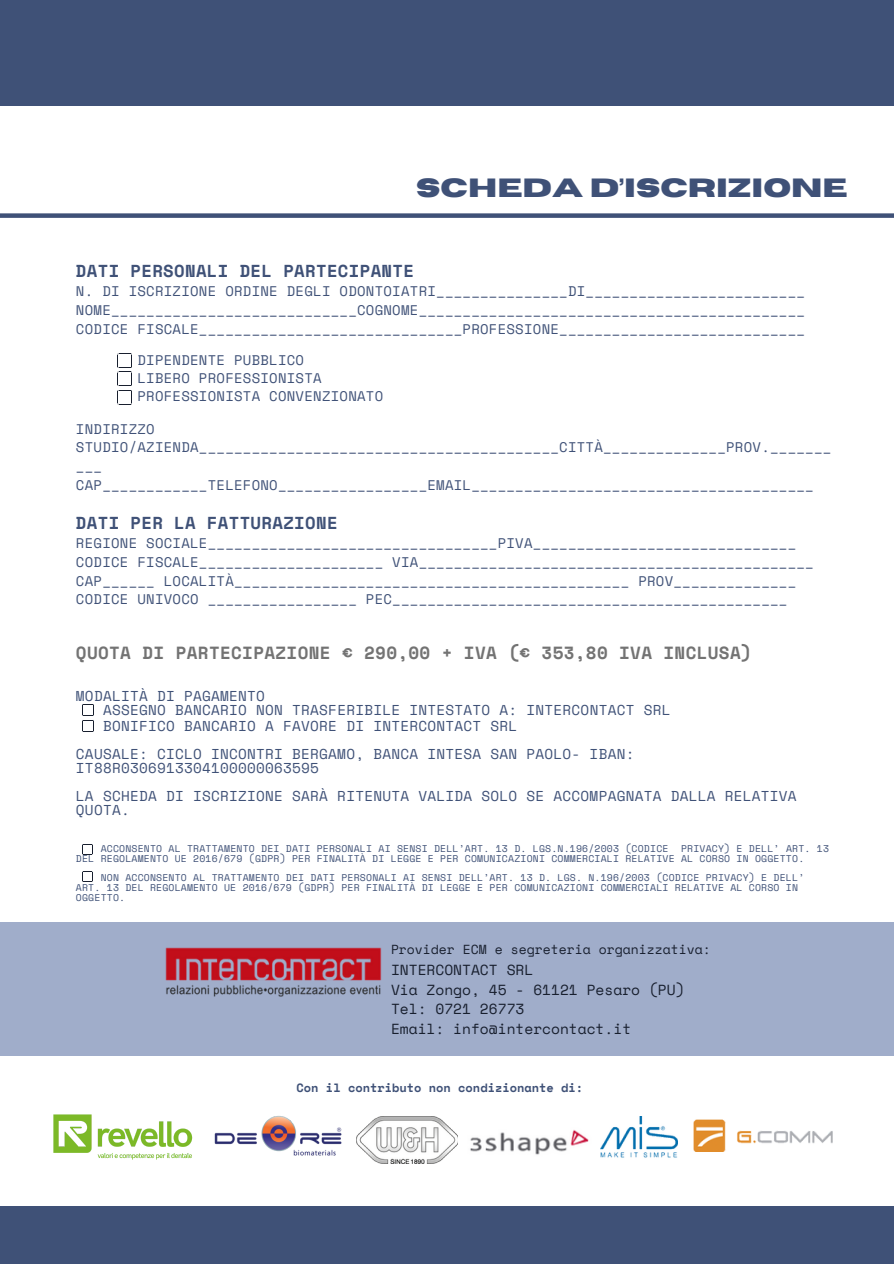
<style>
.page{position:relative;width:894px;height:1264px;background:#fff}
.page>*{position:absolute;margin:0;border:0;box-sizing:border-box;transform-origin:0 0}
.t1{font:700 26.25px "Horizon";color:#3f5177}
.t2{font:700 17.55px "Space Mono";letter-spacing:.02em;color:#737373}
.t3{font:700 17.25px "Space Mono";letter-spacing:.02em;color:#3f5177}
.t4{font:14.55px/19.5px "Space Mono";color:#181f2e}
.t5{font:14.25px/13.8px "Space Mono";letter-spacing:.02em;color:#3f5177}
.t6{font:13.95px/18.8px "Space Mono";letter-spacing:.02em;color:#3f5177}
.t7{font:13.05px "Space Mono";color:#181f2e}
.t8{font:700 12px "Space Mono";color:#3f5177}
.t9{font:9.75px/9.8px "Space Mono";letter-spacing:.02em;color:#3f5177}
</style>
<div class="page">
<div style="left:0;top:0;width:893px;height:1263px;background:#3f5177"></div>
<div style="left:0;top:107px;width:893px;height:1098px;background:#fff"></div>
<div style="left:0;top:213px;width:893px;height:5px;background:#3f5177"></div>
<img style="left:53px;top:1114px;width:140px;height:46px">
<div style="left:0;top:922px;width:893px;height:133px;background:#a0adca"></div>
<img style="left:166px;top:948px;width:216px;height:48px">
<img style="left:357px;top:1116px;width:101px;height:47px">
<svg style="left:118px;top:353px;width:14px;height:52px"></svg>
<svg style="left:82px;top:704px;width:12px;height:27px"></svg>
<svg style="left:82px;top:844px;width:11px;height:11px"></svg>
<svg style="left:82px;top:871px;width:11px;height:11px"></svg>
<img style="left:470px;top:1130px;width:119px;height:25px">
<img style="left:214px;top:1116px;width:128px;height:40px">
<img style="left:600px;top:1116px;width:77px;height:42px">
<img style="left:693px;top:1119px;width:139px;height:32px">
<p class="t1" style="left:416px;top:175px;width:433px">SCHEDA D’ISCRIZIONE</p>
<h1 class="t3" style="left:76px;top:257px;width:339px">DATI PERSONALI DEL PARTECIPANTE</h1>
<h1 class="t6" style="left:76px;top:281px;width:730px;text-align:justify">N. DI ISCRIZIONE ORDINE DEGLI ODONTOIATRI_______________DI_________________________ NOME____________________________COGNOME____________________________________________ CODICE FISCALE______________________________PROFESSIONE____________________________</h1>
<p class="t6" style="left:137px;top:351px;width:247px;line-height:17.9px">DIPENDENTE PUBBLICO<br>LIBERO PROFESSIONISTA<br>PROFESSIONISTA CONVENZIONATO</p>
<h3 class="t6" style="left:76px;top:419px;width:756px">INDIRIZZO STUDIO/AZIENDA_________________________________________CITTÀ______________PROV._______ ___ CAP____________TELEFONO_________________EMAIL_______________________________________</h3>
<h3 class="t3" style="left:76px;top:509px;width:263px">DATI PER LA FATTURAZIONE</h3>
<h3 class="t6" style="left:76px;top:534px;width:739px">REGIONE SOCIALE_________________________________PIVA______________________________ CODICE FISCALE_____________________ VIA_____________________________________________ CAP______ LOCALITÀ_____________________________________________ PROV______________ CODICE UNIVOCO _________________ PEC_____________________________________________</h3>
<h3 class="t2" style="left:76px;top:639px;width:677px">QUOTA DI PARTECIPAZIONE € 290,00 + IVA (€ 353,80 IVA INCLUSA)</h3>
<h2 class="t5" style="left:76px;top:688px;width:190px">MODALITÀ DI PAGAMENTO</h2>
<h3 class="t5" style="left:103px;top:702px;width:569px;line-height:15.5px">ASSEGNO BANCARIO NON TRASFERIBILE INTESTATO A: INTERCONTACT SRL<br>BONIFICO BANCARIO A FAVORE DI INTERCONTACT SRL</h3>
<p class="t5" style="left:76px;top:747px;width:560px">CAUSALE: CICLO INCONTRI BERGAMO, BANCA INTESA SAN PAOLO- IBAN:<br>IT88R0306913304100000063595</p>
<h3 class="t5" style="left:76px;top:788px;width:722px">LA SCHEDA DI ISCRIZIONE SARÀ RITENUTA VALIDA SOLO SE ACCOMPAGNATA DALLA RELATIVA<br>QUOTA.</h3>
<h3 class="t9" style="left:101px;top:843px;width:569px">ACCONSENTO AL TRATTAMENTO DEI DATI PERSONALI AI SENSI DELL’ART. 13 D. LGS.N.196/2003 (CODICE</h3>
<h3 class="t9" style="left:76px;top:843px;width:754px;text-indent:605px">PRIVACY) E DELL’ ART. 13<br>DEL REGOLAMENTO UE 2016/679 (GDPR) PER FINALITÀ DI LEGGE E PER COMUNICAZIONI COMMERCIALI RELATIVE AL CORSO IN OGGETTO.</h3>
<p class="t9" style="left:76px;top:872px;width:729px;text-indent:25px">NON ACCONSENTO AL TRATTAMENTO DEI DATI PERSONALI AI SENSI DELL’ART. 13 D. LGS. N.196/2003 (CODICE PRIVACY) E DELL’<br>ART. 13 DEL REGOLAMENTO UE 2016/679 (GDPR) PER FINALITÀ DI LEGGE E PER COMUNICAZIONI COMMERCIALI RELATIVE AL CORSO IN<br>OGGETTO.</p>
<h4 class="t7" style="left:391px;top:939px;width:321px">Provider ECM e segreteria organizzativa:</h4>
<h4 class="t4" style="left:391px;top:959px;width:295px">INTERCONTACT SRL<br>Via Zongo, 45 - 61121 Pesaro (PU)<br>Tel: 0721 26773<br>Email: info@intercontact.it</h4>
<p class="t8" style="left:296px;top:1078px;width:288px">Con il contributo non condizionante di:</p>
</div>
